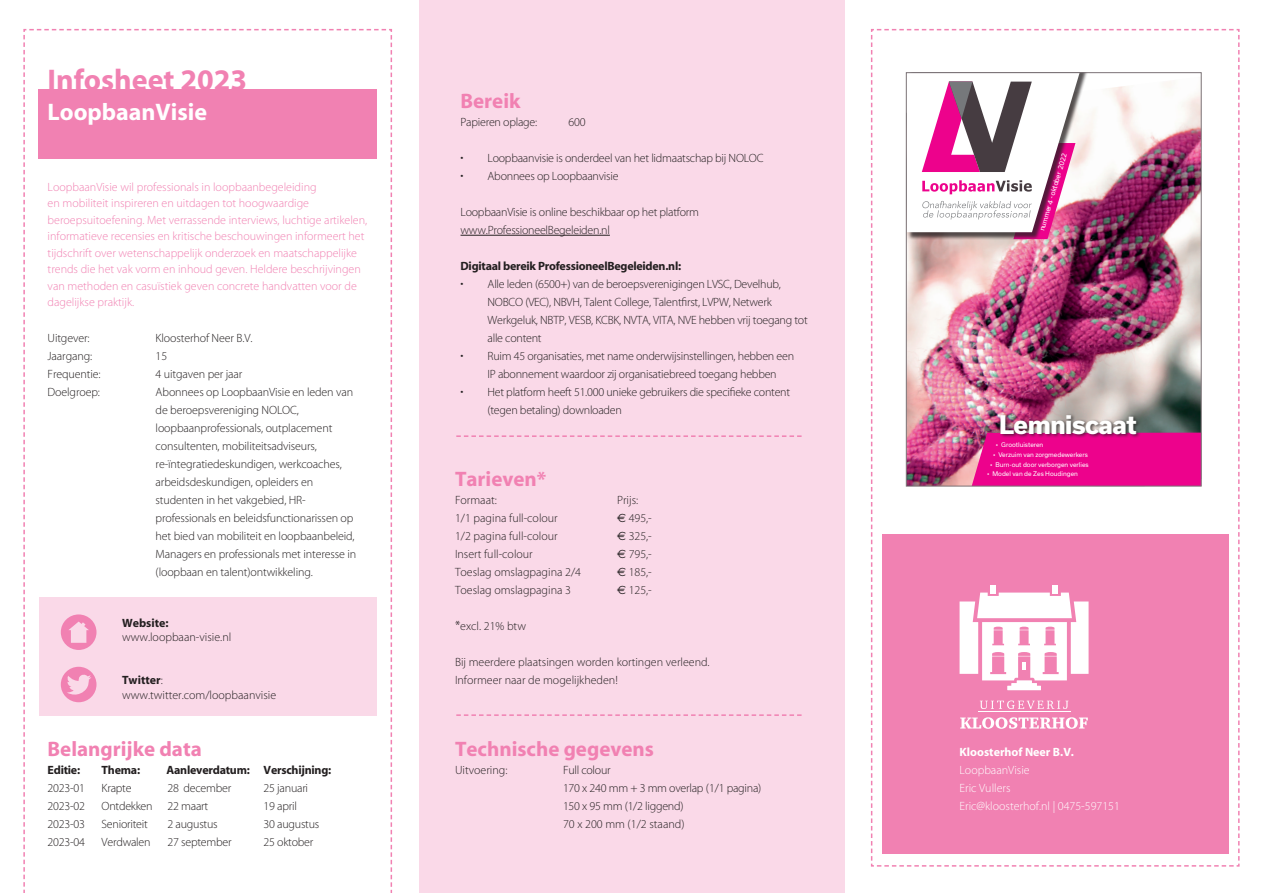
<style>
.page{position:relative;width:1263px;height:893px;background:#fff}
.page>*{position:absolute;margin:0;border:0;box-sizing:border-box;transform-origin:0 0}
.t1{font:700 30px "Myriad";color:#f181b2}
.t2{font:800 24.45px "Usual";letter-spacing:-.02em;color:#fff}
.t3{font:700 24px "Myriad";color:#fff}
.t4{font:700 21px "Myriad";color:#f181b2}
.t5{font:300 12px/18px "Myriad";letter-spacing:-.01em;color:#231f20}
.t6{font:300 12px/16.5px "Myriad";color:#f181b2}
.t7{font:700 12px "Myriad";letter-spacing:-.02em;color:#231f20}
.t8{font:300 12px/18px "Myriad";color:#fff}
.t9{font:700 12px "Myriad";color:#fff}
.t10{font:700 12px "Myriad";color:#231f20}
.t11{font:6.75px "Usual";color:#fff}
.t12{font:6.15px "Usual";color:#fff}
.s1{font-weight:700}
.s2{font-family:"Euro Sans";font-weight:400}
.s3{font-size:13.5px}
</style>
<div class="page">
<div style="left:419px;top:0;width:425px;height:893px;background:#fad9e8"></div>
<svg style="left:456px;top:435px;width:345px;height:2px"></svg>
<svg style="left:456px;top:714px;width:345px;height:2px"></svg>
<svg style="left:23px;top:29px;width:369px;height:864px"></svg>
<hr style="left:460px;top:235px;width:150px;height:1px;background:#231f20">
<img style="left:871px;top:29px;width:368px;height:838px">
<h1 class="t1" style="left:48px;top:64px;width:201px">Infosheet 2023</h1>
<h3 class="t3" style="left:48px;top:99px;width:161px">LoopbaanVisie</h3>
<p class="t6" style="left:48px;top:179px;width:321px">LoopbaanVisie wil professionals in loopbaanbegeleiding<br>en mobiliteit inspireren en uitdagen tot hoogwaardige beroepsuitoefening. Met verrassende interviews, luchtige artikelen, informatieve recensies en kritische beschouwingen informeert het tijdschrift over wetenschappelijk onderzoek en maatschappelijke trends die het vak vorm en inhoud geven. Heldere beschrijvingen van methoden en casuïstiek geven concrete handvatten voor de dagelijkse praktijk.</p>
<p class="t5" style="left:48px;top:330px;width:43px">Uitgever:</p>
<p class="t5" style="left:156px;top:330px;width:98px">Kloosterhof Neer B.V.</p>
<p class="t5" style="left:48px;top:348px;width:46px">Jaargang:</p>
<p class="t5" style="left:156px;top:348px;width:13px">15</p>
<p class="t5" style="left:48px;top:366px;width:54px">Frequentie:</p>
<p class="t5" style="left:156px;top:366px;width:88px">4 uitgaven per jaar</p>
<p class="t5" style="left:48px;top:384px;width:54px">Doelgroep:</p>
<p class="t5" style="left:156px;top:384px;width:202px">Abonnees op LoopbaanVisie en leden van de beroepsvereniging NOLOC, loopbaanprofessionals, outplacement consultenten, mobiliteitsadviseurs, re-ïntegratiedeskundigen, werkcoaches, arbeidsdeskundigen, opleiders en studenten in het vakgebied, HR&shy;professionals en beleidsfunctionarissen op het bied van mobiliteit en loopbaanbeleid, Managers en professionals met interesse in (loopbaan en talent)ontwikkeling.</p>
<p class="t10" style="left:122px;top:617px;width:48px">Website:</p>
<p class="t5" style="left:122px;top:629px;width:111px">www.loopbaan-visie.nl</p>
<p class="t5" style="left:122px;top:674px;width:156px;line-height:14.4px"><span class="s1">Twitter</span>: www.twitter.com/loopbaanvisie</p>
<h3 class="t4" style="left:48px;top:738px;width:156px">Belangrijke data</h3>
<p class="t7" style="left:48px;top:764px;width:34px">Editie:</p>
<p class="t7" style="left:102px;top:764px;width:40px">Thema:</p>
<p class="t7" style="left:167px;top:764px;width:166px">Aanleverdatum: Verschijning:</p>
<p class="t5" style="left:48px;top:780px;width:39px">2023-01</p>
<p class="t5" style="left:102px;top:780px;width:31px">Krapte</p>
<p class="t5" style="left:168px;top:780px;width:65px">28 december</p>
<p class="t5" style="left:264px;top:780px;width:46px">25 januari</p>
<p class="t5" style="left:48px;top:798px;width:39px">2023-02</p>
<p class="t5" style="left:102px;top:798px;width:108px">Ontdekken 22 maart</p>
<p class="t5" style="left:264px;top:798px;width:35px">19 april</p>
<p class="t5" style="left:48px;top:816px;width:39px">2023-03</p>
<p class="t5" style="left:102px;top:816px;width:48px">Senioriteit</p>
<p class="t5" style="left:168px;top:816px;width:52px">2 augustus</p>
<p class="t5" style="left:264px;top:816px;width:57px">30 augustus</p>
<p class="t5" style="left:48px;top:834px;width:39px">2023-04</p>
<p class="t5" style="left:102px;top:834px;width:50px">Verdwalen</p>
<p class="t5" style="left:168px;top:834px;width:65px">27 september</p>
<p class="t5" style="left:264px;top:834px;width:51px">25 oktober</p>
<h3 class="t4" style="left:460px;top:90px;width:61px">Bereik</h3>
<p class="t5" style="left:460px;top:114px;width:78px">Papieren oplage:</p>
<p class="t5" style="left:568px;top:114px;width:19px">600</p>
<p class="t5" style="left:460px;top:150px;width:305px">• Loopbaanvisie is onderdeel van het lidmaatschap bij NOLOC</p>
<p class="t5" style="left:460px;top:168px;width:159px">• Abonnees op Loopbaanvisie</p>
<p class="t5" style="left:460px;top:204px;width:240px">LoopbaanVisie is online beschikbaar op het platform www.ProfessioneelBegeleiden.nl</p>
<p class="t7" style="left:460px;top:260px;width:222px">Digitaal bereik ProfessioneelBegeleiden.nl:</p>
<p class="t5" style="left:487px;top:276px;width:322px;text-indent:-27px">• Alle leden (6500+) van de beroepsverenigingen LVSC, Develhub, NOBCO (VEC), NBVH, Talent College, Talentfirst, LVPW, Netwerk Werkgeluk, NBTP, VESB, KCBK, NVTA, VITA, NVE hebben vrij toegang tot alle content</p>
<p class="t5" style="left:487px;top:348px;width:308px;text-indent:-27px">• Ruim 45 organisaties, met name onderwijsinstellingen, hebben een<br>IP abonnement waardoor zij organisatiebreed toegang hebben</p>
<p class="t5" style="left:487px;top:384px;width:304px;text-indent:-27px">• Het platform heeft 51.000 unieke gebruikers die specifieke content (tegen betaling) downloaden</p>
<h3 class="t4" style="left:455px;top:468px;width:93px">Tarieven*</h3>
<p class="t5" style="left:455px;top:492px;width:43px">Formaat:</p>
<p class="t5" style="left:617px;top:492px;width:23px">Prijs:</p>
<p class="t5" style="left:455px;top:510px;width:104px">1/1 pagina full-colour</p>
<p class="t5" style="left:617px;top:510px;width:36px"><span class="s2">E</span> 495,-</p>
<p class="t5" style="left:455px;top:528px;width:104px">1/2 pagina full-colour</p>
<p class="t5" style="left:617px;top:528px;width:36px"><span class="s2">E</span> 325,-</p>
<p class="t5" style="left:455px;top:546px;width:79px">Insert full-colour</p>
<p class="t5" style="left:617px;top:546px;width:36px"><span class="s2">E</span> 795,-</p>
<p class="t5" style="left:455px;top:564px;width:128px">Toeslag omslagpagina 2/4</p>
<p class="t5" style="left:617px;top:564px;width:36px"><span class="s2">E</span> 185,-</p>
<p class="t5" style="left:455px;top:582px;width:118px">Toeslag omslagpagina 3</p>
<p class="t5" style="left:617px;top:582px;width:36px"><span class="s2">E</span> 125,-</p>
<p class="t5" style="left:455px;top:618px;width:73px"><span class="s3">*</span>excl. 21% btw</p>
<p class="t5" style="left:455px;top:654px;width:256px">Bij meerdere plaatsingen worden kortingen verleend.<br>Informeer naar de mogelijkheden!</p>
<h3 class="t4" style="left:455px;top:738px;width:201px">Technische gegevens</h3>
<p class="t5" style="left:455px;top:762px;width:54px">Uitvoering:</p>
<p class="t5" style="left:563px;top:762px;width:200px">Full colour<br>170 x 240 mm + 3 mm overlap (1/1 pagina)<br>150 x 95 mm (1/2 liggend)<br>70 x 200 mm (1/2 staand)</p>
<p class="t11" style="left:1037px;top:229px;width:82px;rotate:-73deg">nummer 4 - oktober 2022</p>
<h2 class="t2" style="left:999px;top:410px;width:139px">Lemniscaat</h2>
<p class="t12" style="left:996px;top:441px;width:49px">• Grootluisteren</p>
<p class="t12" style="left:993px;top:451px;width:96px">• Verzuim van zorgmedewerkers</p>
<p class="t12" style="left:990px;top:461px;width:100px">• Burn-out door verborgen verlies</p>
<p class="t12" style="left:987px;top:471px;width:92px">• Model van de Zes Houdingen</p>
<p class="t9" style="left:959px;top:746px;width:116px">Kloosterhof Neer B.V.</p>
<p class="t8" style="left:959px;top:762px;width:162px">LoopbaanVisie<br>Eric Vullers<br>Eric@kloosterhof.nl | 0475-597151</p>
</div>
